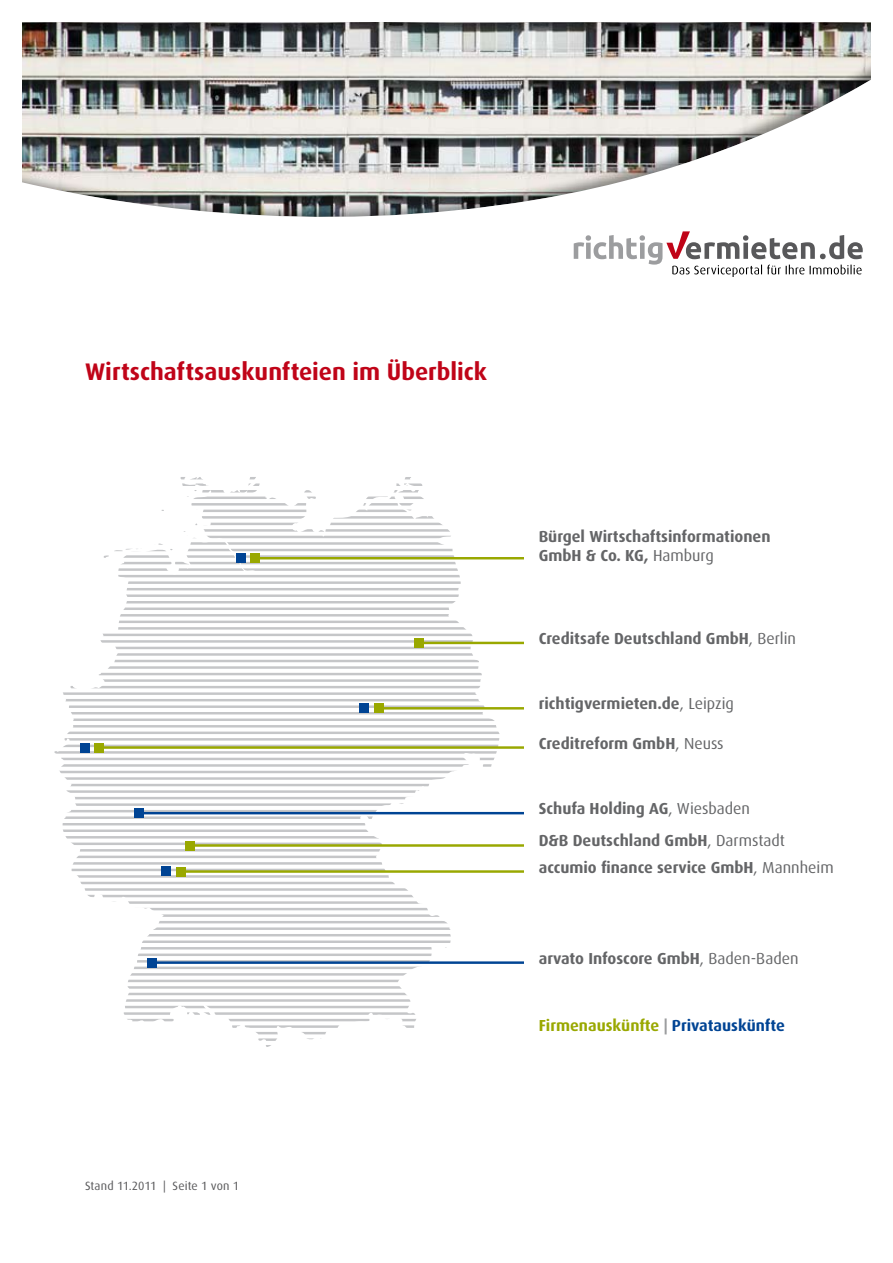
<style>
.page{position:relative;width:893px;height:1263px;background:#fff}
.page>*{position:absolute;margin:0;border:0;box-sizing:border-box;transform-origin:0 0}
.t1{font:700 24px "Dax";color:#c00418}
.t2{font:700 15.9px/19.2px "Dax";color:#646567}
.t3{font:700 15.9px "Dax";color:#99a800}
.t4{font:12px "Dax";letter-spacing:.005em;color:#58585a}
.s1{font-weight:400}
.s2{color:#9c9d9f}
.s3{color:#004494}
</style>
<div class="page">
<svg style="left:54px;top:479px;width:446px;height:568px"></svg>
<hr style="left:179px;top:477px;width:241px;height:2px;background:#c5c6c8">
<hr style="left:179px;top:484px;width:241px;height:1px;background:#c5c6c8">
<hr style="left:179px;top:490px;width:241px;height:2px;background:#c5c6c8">
<hr style="left:179px;top:497px;width:241px;height:2px;background:#c5c6c8">
<hr style="left:179px;top:503px;width:241px;height:2px;background:#c5c6c8">
<hr style="left:179px;top:510px;width:241px;height:2px;background:#c5c6c8">
<hr style="left:179px;top:516px;width:241px;height:2px;background:#c5c6c8">
<hr style="left:179px;top:523px;width:241px;height:2px;background:#c5c6c8">
<hr style="left:179px;top:530px;width:241px;height:1px;background:#c5c6c8">
<hr style="left:179px;top:536px;width:241px;height:1px;background:#c5c6c8">
<hr style="left:419px;top:642px;width:138px;height:2px;background:#99a800">
<div style="left:414px;top:638px;width:10px;height:10px;background:#99a800"></div>
<hr style="left:255px;top:557px;width:302px;height:2px;background:#99a800">
<div style="left:250px;top:553px;width:10px;height:10px;background:#99a800"></div>
<div style="left:236px;top:553px;width:10px;height:10px;background:#004494"></div>
<div style="left:161px;top:866px;width:10px;height:10px;background:#004494"></div>
<hr style="left:379px;top:707px;width:179px;height:2px;background:#99a800">
<div style="left:374px;top:703px;width:10px;height:10px;background:#99a800"></div>
<div style="left:359px;top:703px;width:10px;height:10px;background:#004494"></div>
<hr style="left:99px;top:746px;width:425px;height:3px;background:#99a800">
<div style="left:94px;top:743px;width:10px;height:9px;background:#99a800"></div>
<div style="left:80px;top:742px;width:10px;height:10px;background:#004494"></div>
<hr style="left:190px;top:844px;width:367px;height:3px;background:#99a800">
<div style="left:185px;top:840px;width:10px;height:10px;background:#99a800"></div>
<hr style="left:139px;top:812px;width:418px;height:2px;background:#004494">
<div style="left:134px;top:808px;width:10px;height:10px;background:#004494"></div>
<hr style="left:152px;top:961px;width:408px;height:3px;background:#004494">
<div style="left:147px;top:958px;width:10px;height:9px;background:#004494"></div>
<hr style="left:181px;top:870px;width:376px;height:3px;background:#99a800">
<div style="left:176px;top:866px;width:10px;height:10px;background:#99a800"></div>
<div style="left:524px;top:516px;width:38px;height:482px;background:#fff"></div>
<div style="left:0;top:0;width:893px;height:219px;background:#000;opacity:.44"></div>
<div style="left:0;top:0;width:893px;height:21px;background:#fff"></div>
<div style="left:0;top:9px;width:21px;height:184px;background:#fff"></div>
<div style="left:872px;top:0;width:21px;height:81px;background:#fff"></div>
<svg style="left:574px;top:231px;width:289px;height:46px"></svg>
<h1 class="t1" style="left:85px;top:358px;width:403px">Wirtschaftsauskunfteien im Überblick</h1>
<p class="t4" style="left:85px;top:1179px;width:156px">Stand 11.2011 | Seite 1 von 1</p>
<p class="t2" style="left:539px;top:527px;width:233px">Bürgel Wirtschaftsinformationen<br>GmbH &amp; Co. KG, <span class="s1">Hamburg</span></p>
<p class="t2" style="left:539px;top:629px;width:259px">Creditsafe Deutschland GmbH<span class="s1">, Berlin</span></p>
<p class="t2" style="left:539px;top:694px;width:197px">richtigvermieten.de<span class="s1">, Leipzig</span></p>
<p class="t2" style="left:539px;top:734px;width:187px">Creditreform GmbH<span class="s1">, Neuss</span></p>
<p class="t2" style="left:539px;top:792px;width:248px;line-height:32.5px">Schufa Holding AG<span class="s1">, Wiesbaden<br></span>D&amp;B Deutschland GmbH<span class="s1">, Darmstadt</span></p>
<p class="t2" style="left:539px;top:858px;width:296px">accumio finance service GmbH<span class="s1">, Mannheim</span></p>
<p class="t2" style="left:539px;top:949px;width:261px">arvato Infoscore GmbH<span class="s1">, Baden-Baden</span></p>
<p class="t3" style="left:539px;top:1017px;width:248px">Firmenauskünfte <span class="s2">|</span> <span class="s3">Privatauskünfte</span></p>
</div>
